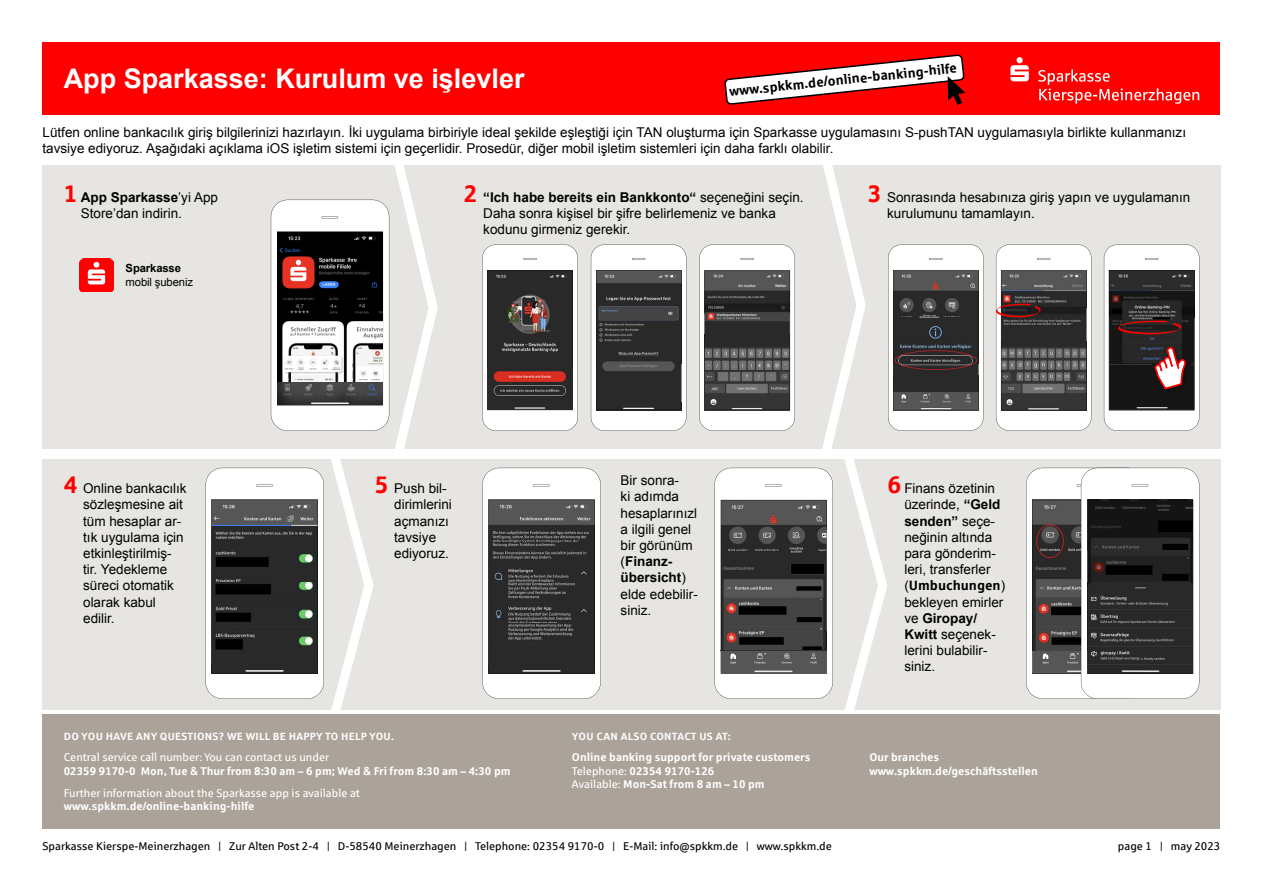
<style>
.page{position:relative;width:1263px;height:893px;background:#fff}
.page>*{position:absolute;margin:0;border:0;box-sizing:border-box;transform-origin:0 0}
.t1{font:700 27px "Arial";color:#fff}
.t2{font:13.5px/16.2px "Arial";color:#000}
.t3{font:700 13.5px "Sparkasse Rg";color:#000}
.t4{font:700 11.25px/13.5px "Sparkasse Rg";color:#fff}
.t5{font:11.25px "Sparkasse Rg";color:#000}
.t6{font:11.25px "Sparkasse Rg";color:#fff}
.t7{font:11.25px "Arial";letter-spacing:-.01em;color:#000}
.t8{font:700 11.25px "Arial";letter-spacing:-.01em;color:#000}
.t9{font:700 10.5px "Sparkasse Rg";letter-spacing:.025em;color:#fff}
.s1{font-family:"Sparkasse Rg";font-weight:700;font-size:24px;color:#f00}
.s2{font-weight:700}
.s3{font-family:"Arial";font-weight:400}
.s4{font-weight:400}
</style>
<div class="page">
<div style="left:43px;top:166px;width:1178px;height:544px;background:#e7e5e1"></div>
<div style="left:43px;top:43px;width:1177px;height:72px;background:#f00"></div>
<img style="left:79px;top:258px;width:35px;height:34px">
<svg style="left:996px;top:244px;width:95px;height:187px;background:#7f7d7d"></svg>
<svg style="left:1104px;top:244px;width:95px;height:187px;background:#736c6d"></svg>
<svg style="left:482px;top:244px;width:96px;height:187px;background:#838181"></svg>
<img style="left:487px;top:369px;width:86px;height:41px">
<svg style="left:591px;top:244px;width:95px;height:187px;background:#747474"></svg>
<svg style="left:206px;top:165px;width:232px;height:545px"></svg>
<svg style="left:482px;top:468px;width:119px;height:231px;background:#777"></svg>
<svg style="left:1026px;top:468px;width:173px;height:231px;background:#717070"></svg>
<div style="left:28px;top:449px;width:1225px;height:9px;background:#fff"></div>
<svg style="left:699px;top:165px;width:284px;height:545px"></svg>
<svg style="left:724px;top:54px;width:241px;height:51px"></svg>
<svg style="left:1038px;top:69px;width:161px;height:35px"></svg>
<svg style="left:1010px;top:57px;width:19px;height:24px"></svg>
<div style="left:43px;top:714px;width:1177px;height:115px;background:#aba399"></div>
<h1 class="t1" style="left:64px;top:61px;width:462px">App Sparkasse: Kurulum ve işlevler</h1>
<p class="t3" style="left:728px;top:83px;width:230px;rotate:-6deg">www.spkkm.de/online-banking-hilfe</p>
<p class="t2" style="left:43px;top:124px;width:1145px">Lütfen online bankacılık giriş bilgilerinizi hazırlayın. İki uygulama birbiriyle ideal şekilde eşleştiği için TAN oluşturma için Sparkasse uygulamasını S-pushTAN uygulamasıyla birlikte kullanmanızı tavsiye ediyoruz. Aşağıdaki açıklama iOS işletim sistemi için geçerlidir. Prosedür, diğer mobil işletim sistemleri için daha farklı olabilir.</p>
<p class="t2" style="left:81px;top:189px;width:139px;text-indent:-17px"><span class="s1">1</span> <span class="s2">App Sparkasse</span>’yi App<br>Store’dan indirin.</p>
<p class="t8" style="left:126px;top:261px;width:57px">Sparkasse</p>
<p class="t7" style="left:126px;top:274px;width:69px">mobil şubeniz</p>
<p class="t2" style="left:83px;top:480px;width:105px;text-indent:-19px"><span class="s1">4</span> Online bankacılık sözleşmesine ait tüm hesaplar ar&shy;tık uygulama için etkinleştirilmiş&shy;tir. Yedekleme süreci otomatik olarak kabul edilir.</p>
<p class="t2" style="left:483px;top:189px;width:322px;text-indent:-19px"><span class="s1">2</span> <span class="s2">“Ich habe bereits ein Bankkonto“</span> seçeneğini seçin.<br>Daha sonra kişisel bir şifre belirlemeniz ve banka kodunu girmeniz gerekir.</p>
<p class="t2" style="left:887px;top:189px;width:305px;text-indent:-19px"><span class="s1">3</span> Sonrasında hesabınıza giriş yapın ve uygulamanın kurulumunu tamamlayın.</p>
<p class="t2" style="left:394px;top:480px;width:59px;text-indent:-19px"><span class="s1">5</span> Push bil&shy;dirimlerini açmanızı tavsiye ediyoruz.</p>
<p class="t2" style="left:621px;top:472px;width:79px">Bir sonra-<br>ki adımda hesaplarınızl a ilgili genel bir görünüm (<span class="s2">Finanz&shy;übersicht</span>) elde edebilir&shy;siniz.</p>
<p class="t2" style="left:904px;top:480px;width:98px;text-indent:-17px"><span class="s1">6</span> Finans özetinin üzerinde, <span class="s2">“Geld senden”</span> seçe&shy;neğinin altında para gönderim&shy;leri, transferler</p>
<p class="t3" style="left:904px;top:577px;width:102px"><span class="s3">(</span>Umbuchungen<span class="s3">)</span></p>
<p class="t2" style="left:904px;top:594px;width:101px">bekleyen emirler ve <span class="s2">Giropay/<br>Kwitt</span> seçenek&shy;lerini bulabilir&shy;siniz.</p>
<p class="t9" style="left:64px;top:726px;width:320px">HABEN SIE NOCH FRAGEN? WIR HELFEN IHNEN GERNE WEITER.</p>
<p class="t9" style="left:476px;top:726px;width:238px">DARÜBER HINAUS ERREICHEN SIE UNS UNTER:</p>
<p class="t9" style="left:64px;top:730px;width:332px">DO YOU HAVE ANY QUESTIONS? WE WILL BE HAPPY TO HELP YOU.</p>
<p class="t6" style="left:64px;top:750px;width:267px">Central service call number: You can contact us under</p>
<p class="t4" style="left:64px;top:764px;width:448px">02359 9170-0 Mon, Tue &amp; Thur from 8:30 am – 6 pm; Wed &amp; Fri from 8:30 am – 4:30 pm</p>
<p class="t6" style="left:64px;top:786px;width:298px">Further information about the Sparkasse app is available at</p>
<p class="t4" style="left:64px;top:799px;width:192px">www.spkkm.de/online-banking-hilfe</p>
<p class="t9" style="left:572px;top:730px;width:160px">YOU CAN ALSO CONTACT US AT:</p>
<p class="t4" style="left:572px;top:750px;width:240px">Online banking support for private customers<br><span class="s4">Telephone:</span> 02354 9170-126<br><span class="s4">Available:</span> Mon-Sat from 8 am – 10 pm</p>
<p class="t4" style="left:869px;top:750px;width:170px">Our branches www.spkkm.de/geschäftsstellen</p>
<p class="t5" style="left:43px;top:839px;width:791px">Sparkasse Kierspe-Meinerzhagen | Zur Alten Post 2-4 | D-58540 Meinerzhagen | Telephone: 02354 9170-0 | E-Mail: info@spkkm.de | www.spkkm.de</p>
<p class="t5" style="left:1118px;top:839px;width:104px">page 1 | may 2023</p>
</div>
